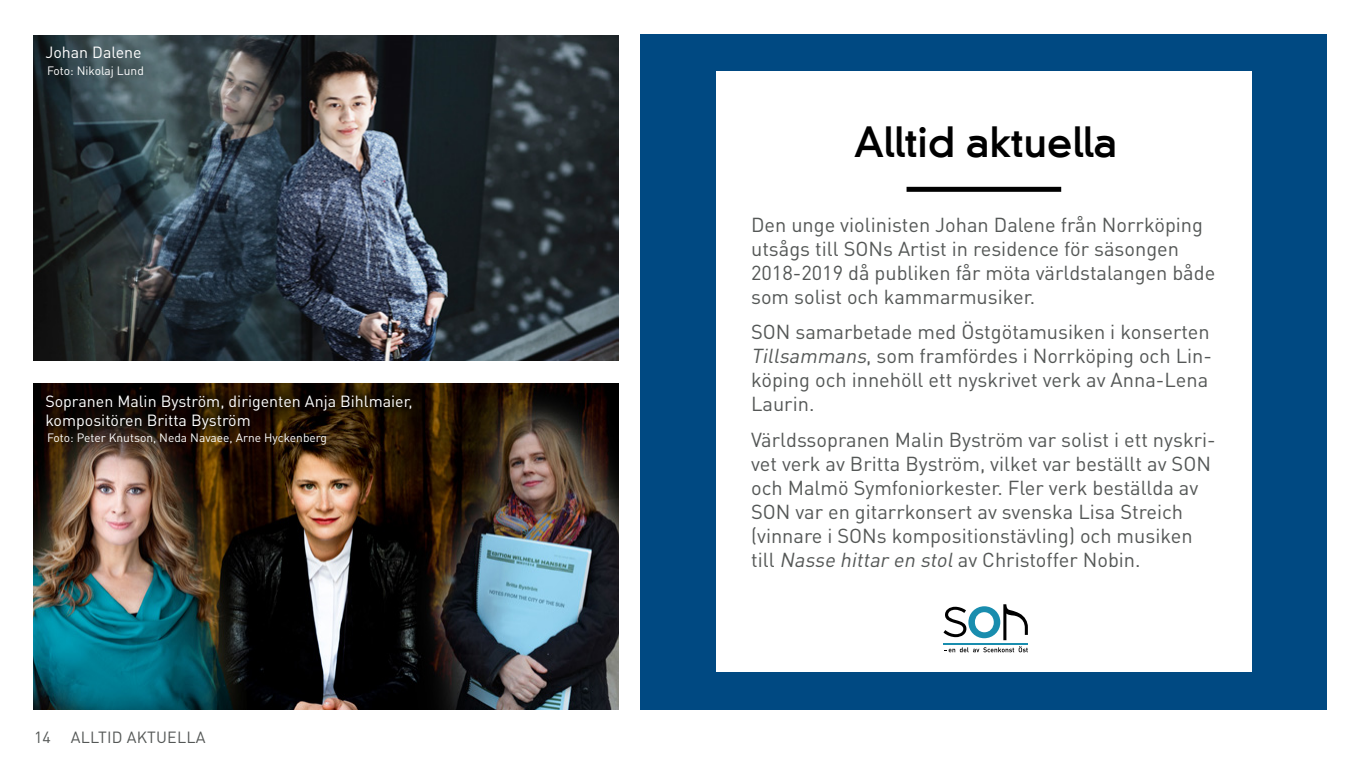
<style>
.page{position:relative;width:1361px;height:766px;background:#fff}
.page>*{position:absolute;margin:0;border:0;box-sizing:border-box;transform-origin:0 0}
.t1{font:700 40px "DIN Neuzeit Grotesk Pro";color:#000}
.t2{font:20px/24px "DIN Pro";color:#545756}
.t3{font:16px/19.2px "DIN Pro";color:#fff}
.t4{font:16px "DIN Pro";letter-spacing:.01em;color:#545756}
.t5{font:12px "DIN Pro";color:#fff}
.s1{font-style:italic}
</style>
<div class="page">
<img style="left:33px;top:383px;width:585px;height:326px">
<img style="left:33px;top:36px;width:585px;height:324px">
<div style="left:641px;top:34px;width:686px;height:675px;background:#004982"></div>
<svg style="left:34px;top:383px;width:389px;height:58px;background:#1b0e03"></svg>
<div style="left:716px;top:71px;width:535px;height:600px;background:#fff"></div>
<div style="left:906px;top:187px;width:155px;height:5px;background:#000"></div>
<hr style="left:944px;top:643px;width:84px;height:1px;background:#198dae">
<svg style="left:944px;top:646px;width:84px;height:6px"></svg>
<svg style="left:943px;top:604px;width:85px;height:36px"></svg>
<p class="t3" style="left:45px;top:42px;width:98px">Johan Dalene</p>
<p class="t5" style="left:47px;top:62px;width:98px">Foto: Nikolaj Lund</p>
<p class="t3" style="left:45px;top:390px;width:369px">Sopranen Malin Byström, dirigenten Anja Bihlmaier, kompositören Britta Byström</p>
<p class="t5" style="left:47px;top:429px;width:282px">Foto: Peter Knutson, Neda Navaee, Arne Hyckenberg</p>
<p class="t4" style="left:34px;top:726px;width:173px">14 ALLTID AKTUELLA</p>
<h1 class="t1" style="left:854px;top:117px;width:265px">Alltid aktuella</h1>
<p class="t2" style="left:751px;top:212px;width:466px">Den unge violinisten Johan Dalene från Norrköping utsågs till SONs Artist in residence för säsongen 2018-2019 då publiken får möta världstalangen både som solist och kammarmusiker.</p>
<p class="t2" style="left:751px;top:319px;width:462px">SON samarbetade med Östgötamusiken i konserten <span class="s1">Tillsammans</span>, som framfördes i Norrköping och Lin&shy;köping och innehöll ett nyskrivet verk av Anna-Lena Laurin.</p>
<p class="t2" style="left:751px;top:426px;width:466px">Världssopranen Malin Byström var solist i ett nyskri&shy;vet verk av Britta Byström, vilket var beställt av SON och Malmö Symfoniorkester. Fler verk beställda av SON var en gitarrkonsert av svenska Lisa Streich (vinnare i SONs kompositionstävling) och musiken till <span class="s1">Nasse hittar en stol</span>av Christoffer Nobin.</p>
</div>
